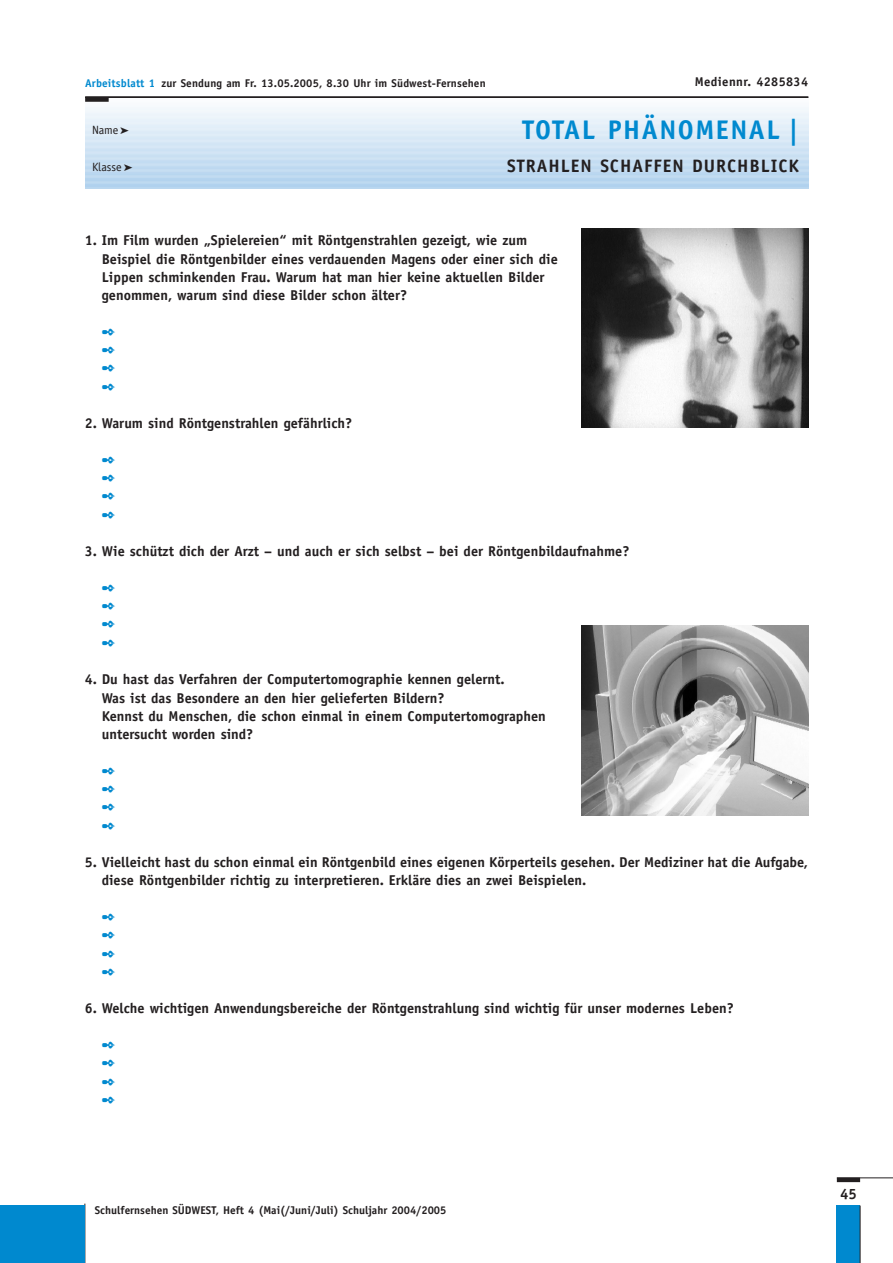
<style>
.page{position:relative;width:893px;height:1263px;background:#fff}
.page>*{position:absolute;margin:0;border:0;box-sizing:border-box;transform-origin:0 0}
.t1{font:700 27px "Officina Sans";letter-spacing:.055em;color:#0089cf}
.t2{font:700 18px "Officina Sans";letter-spacing:.055em;color:#231f20}
.t3{font:700 15px "Officina Sans";color:#231f20}
.t4{font:700 14.25px/18.3px "Officina Sans";color:#231f20}
.t5{font:14.25px/18.3px "Zapf Dingbats";color:#0089cf;text-align:justify}
.t6{font:700 12.75px "Officina Sans";letter-spacing:.03em;color:#231f20}
.t7{font:12px "Officina Sans";color:#231f20}
.t8{font:700 11.25px "Officina Sans";color:#231f20}
.s1{color:#0089cf}
</style>
<div class="page">
<hr style="left:85px;top:185px;width:723px;height:3px;background:#afd1ee">
<hr style="left:85px;top:181px;width:723px;height:4px;background:#b1d2ee">
<hr style="left:85px;top:180px;width:723px;height:4px;background:#bbd7f0">
<hr style="left:85px;top:178px;width:723px;height:3px;background:#b4d3ee">
<hr style="left:85px;top:174px;width:723px;height:4px;background:#bfdaf0">
<hr style="left:85px;top:172px;width:723px;height:3px;background:#bad7f0">
<hr style="left:85px;top:168px;width:723px;height:4px;background:#c4dcf1">
<hr style="left:85px;top:166px;width:723px;height:3px;background:#bed9f0">
<hr style="left:85px;top:162px;width:723px;height:4px;background:#c8dff2">
<hr style="left:85px;top:160px;width:723px;height:3px;background:#c3dcf2">
<hr style="left:85px;top:156px;width:723px;height:4px;background:#c7dff2">
<hr style="left:85px;top:152px;width:723px;height:4px;background:#cae1f3">
<hr style="left:85px;top:149px;width:723px;height:4px;background:#cce1f4">
<hr style="left:85px;top:145px;width:723px;height:4px;background:#d0e4f5">
<hr style="left:85px;top:141px;width:723px;height:4px;background:#d3e5f5">
<hr style="left:85px;top:137px;width:723px;height:4px;background:#d7e8f6">
<hr style="left:85px;top:133px;width:723px;height:4px;background:#daeaf7">
<hr style="left:85px;top:129px;width:723px;height:4px;background:#deebf7">
<hr style="left:85px;top:126px;width:723px;height:4px;background:#e1edf8">
<hr style="left:85px;top:122px;width:723px;height:4px;background:#e4eff9">
<hr style="left:85px;top:119px;width:723px;height:3px;background:#e8f2fa">
<hr style="left:85px;top:115px;width:723px;height:4px;background:#ebf4fa">
<hr style="left:85px;top:111px;width:723px;height:4px;background:#eef5fb">
<hr style="left:85px;top:108px;width:723px;height:4px;background:#f2f8fc">
<hr style="left:85px;top:104px;width:723px;height:4px;background:#f5fafd">
<hr style="left:85px;top:101px;width:723px;height:3px;background:#f9fbfd">
<div style="left:836px;top:1206px;width:24px;height:57px;background:#0089cf"></div>
<hr style="left:836px;top:1178px;width:24px;height:4px;background:#231f20">
<hr style="left:836px;top:1178px;width:56px;height:1px;background:#231f20">
<hr style="left:859px;top:1206px;width:1px;height:57px;background:#231f20">
<div style="left:85px;top:97px;width:24px;height:5px;background:#231f20"></div>
<hr style="left:85px;top:97px;width:723px;height:1px;background:#231f20">
<hr style="left:84px;top:1204px;width:1px;height:59px;background:#231f20">
<div style="left:0;top:1205px;width:85px;height:58px;background:#0089cf"></div>
<img style="left:581px;top:229px;width:227px;height:199px">
<img style="left:581px;top:625px;width:227px;height:191px">
<p class="t8" style="left:85px;top:79px;width:402px"><span class="s1">Arbeitsblatt 1</span> zur Sendung am Fr. 13.05.2005, 8.30 Uhr im Südwest-Fernsehen</p>
<p class="t7" style="left:92px;top:125px;width:39px">Name ➤</p>
<p class="t7" style="left:92px;top:162px;width:42px">Klasse ➤</p>
<p class="t6" style="left:694px;top:77px;width:115px">Mediennr. 4285834</p>
<h1 class="t1" style="left:522px;top:119px;width:278px">TOTAL PHÄNOMENAL |</h1>
<p class="t2" style="left:507px;top:159px;width:293px">STRAHLEN SCHAFFEN DURCHBLICK</p>
<p class="t4" style="left:102px;top:233px;width:457px;text-indent:-17px">1. Im Film wurden „Spielereien“ mit Röntgenstrahlen gezeigt, wie zum Beispiel die Röntgenbilder eines verdauenden Magens oder einer sich die Lippen schminkenden Frau. Warum hat man hier keine aktuellen Bilder genommen, warum sind diese Bilder schon älter?</p>
<p class="t5" style="left:102px;top:323px;width:15px">✒ ✒ ✒ ✒</p>
<p class="t4" style="left:85px;top:415px;width:269px">2. Warum sind Röntgenstrahlen gefährlich?</p>
<p class="t5" style="left:102px;top:451px;width:15px">✒ ✒ ✒ ✒</p>
<p class="t4" style="left:85px;top:543px;width:546px">3. Wie schützt dich der Arzt – und auch er sich selbst – bei der Röntgenbildaufnahme?</p>
<p class="t5" style="left:102px;top:579px;width:15px">✒ ✒ ✒ ✒</p>
<p class="t4" style="left:102px;top:671px;width:445px;text-indent:-17px">4. Du hast das Verfahren der Computertomographie kennen gelernt.<br>Was ist das Besondere an den hier gelieferten Bildern?<br>Kennst du Menschen, die schon einmal in einem Computertomographen untersucht worden sind?</p>
<p class="t5" style="left:102px;top:762px;width:15px">✒ ✒ ✒ ✒</p>
<p class="t4" style="left:102px;top:854px;width:707px;text-indent:-17px">5. Vielleicht hast du schon einmal ein Röntgenbild eines eigenen Körperteils gesehen. Der Mediziner hat die Aufgabe, diese Röntgenbilder richtig zu interpretieren. Erkläre dies an zwei Beispielen.</p>
<p class="t5" style="left:102px;top:908px;width:15px">✒ ✒ ✒ ✒</p>
<p class="t4" style="left:85px;top:1001px;width:650px">6. Welche wichtigen Anwendungsbereiche der Röntgenstrahlung sind wichtig für unser modernes Leben?</p>
<p class="t5" style="left:102px;top:1036px;width:15px">✒ ✒ ✒ ✒</p>
<p class="t8" style="left:95px;top:1205px;width:353px">Schulfernsehen SÜDWEST, Heft 4 (Mai(/Juni/Juli) Schuljahr 2004/2005</p>
<p class="t3" style="left:840px;top:1188px;width:18px">45</p>
</div>
